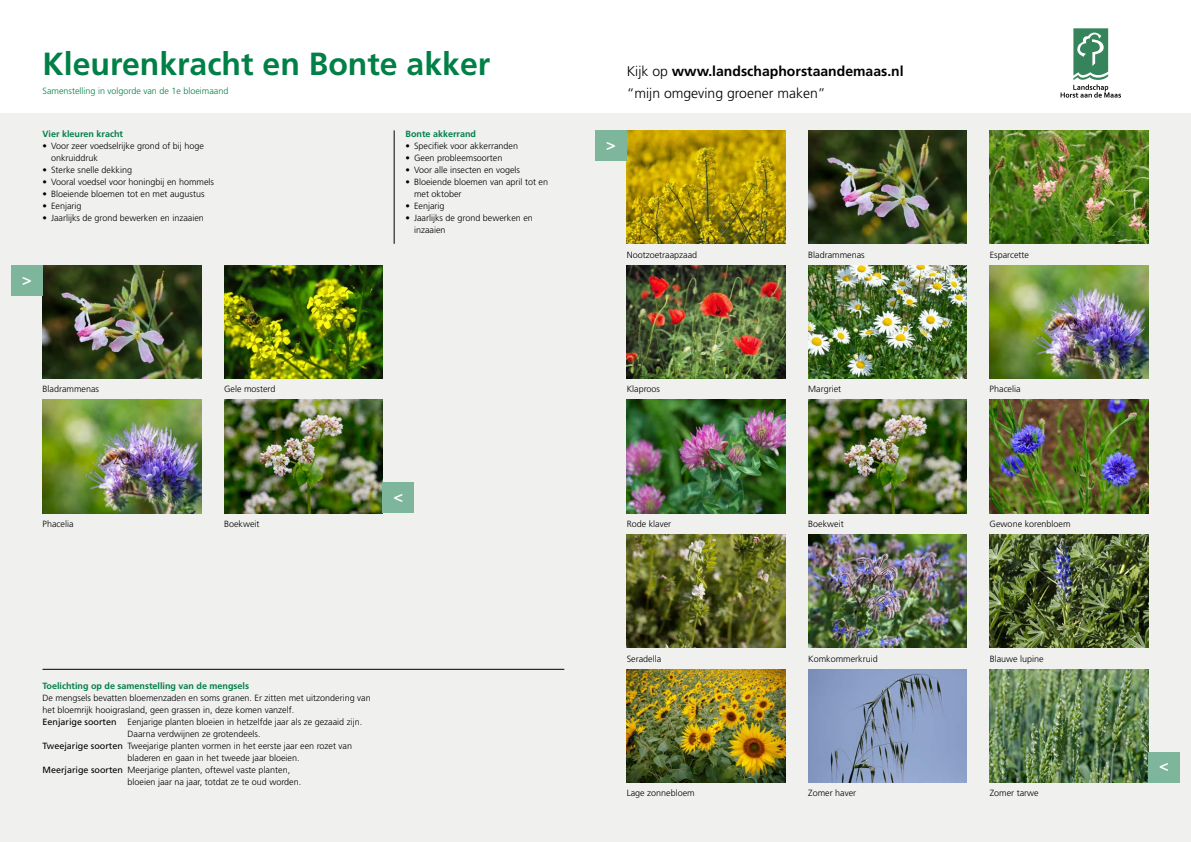
<style>
.page{position:relative;width:1191px;height:842px;background:#fff}
.page>*{position:absolute;margin:0;border:0;box-sizing:border-box;transform-origin:0 0}
.t1{font:700 32px "Frutiger LT Std";color:#008047}
.t2{font:700 15.9px "Frutiger LT Std";color:#fff}
.t3{font:300 14px/22px "Frutiger LT Std";color:#000}
.t4{font:300 9px/12px "Frutiger LT Std";color:#000}
.t5{font:700 9px "Frutiger LT Std";color:#008047}
.t6{font:300 9px "Frutiger LT Std";color:#008047}
.s1{font-weight:700}
.s2{font-weight:400}
</style>
<div class="page">
<div style="left:0;top:113px;width:1191px;height:729px;background:#f0f0ef"></div>
<img style="left:989px;top:130px;width:159px;height:114px">
<img style="left:43px;top:265px;width:158px;height:113px">
<img style="left:808px;top:130px;width:159px;height:114px">
<img style="left:224px;top:265px;width:159px;height:113px">
<img style="left:43px;top:400px;width:158px;height:113px">
<img style="left:626px;top:400px;width:159px;height:113px">
<img style="left:989px;top:534px;width:159px;height:114px">
<img style="left:808px;top:400px;width:159px;height:113px">
<img style="left:989px;top:669px;width:159px;height:113px">
<img style="left:989px;top:400px;width:159px;height:113px">
<img style="left:626px;top:669px;width:159px;height:113px">
<img style="left:626px;top:534px;width:159px;height:114px">
<img style="left:989px;top:265px;width:159px;height:113px">
<img style="left:808px;top:669px;width:159px;height:113px">
<img style="left:808px;top:265px;width:159px;height:113px">
<img style="left:808px;top:534px;width:159px;height:114px">
<img style="left:224px;top:400px;width:159px;height:113px">
<img style="left:626px;top:130px;width:159px;height:114px">
<svg style="left:1060px;top:28px;width:61px;height:70px"></svg>
<img style="left:626px;top:265px;width:159px;height:113px">
<hr style="left:43px;top:669px;width:521px;height:1px;background:#000">
<hr style="left:394px;top:130px;width:1px;height:114px;background:#000">
<div style="left:595px;top:130px;width:31px;height:31px;background:#7db69a"></div>
<div style="left:11px;top:265px;width:32px;height:31px;background:#7db69a"></div>
<div style="left:1148px;top:752px;width:31px;height:30px;background:#7db69a"></div>
<div style="left:383px;top:482px;width:31px;height:31px;background:#7db69a"></div>
<h1 class="t1" style="left:43px;top:45px;width:449px">Kleurenkracht en Bonte akker</h1>
<p class="t6" style="left:43px;top:86px;width:187px">Samenstelling in volgorde van de 1e bloeimaand</p>
<p class="t5" style="left:43px;top:129px;width:82px">Vier kleuren kracht</p>
<p class="t4" style="left:51px;top:140px;width:154px;text-indent:-9px">• Voor zeer voedselrijke grond of bij hoge onkruiddruk</p>
<p class="t4" style="left:43px;top:164px;width:91px">• Sterke snelle dekking</p>
<p class="t4" style="left:43px;top:176px;width:173px">• Vooral voedsel voor honingbij en hommels</p>
<p class="t4" style="left:43px;top:188px;width:164px">• Bloeiende bloemen tot en met augustus</p>
<p class="t4" style="left:43px;top:200px;width:41px">• Eenjarig</p>
<p class="t4" style="left:43px;top:212px;width:163px">• Jaarlijks de grond bewerken en inzaaien</p>
<p class="t5" style="left:405px;top:129px;width:72px">Bonte akkerrand</p>
<p class="t4" style="left:405px;top:140px;width:114px">• Specifiek voor akkerranden</p>
<p class="t4" style="left:405px;top:152px;width:98px">• Geen probleemsoorten</p>
<p class="t4" style="left:405px;top:164px;width:116px">• Voor alle insecten en vogels</p>
<p class="t4" style="left:414px;top:176px;width:136px;text-indent:-9px">• Bloeiende bloemen van april tot en met oktober</p>
<p class="t4" style="left:405px;top:200px;width:41px">• Eenjarig</p>
<p class="t4" style="left:414px;top:212px;width:120px;text-indent:-9px">• Jaarlijks de grond bewerken en inzaaien</p>
<h2 class="t2" style="left:22px;top:270px;width:11px">&gt;</h2>
<h3 class="t3" style="left:626px;top:60px;width:278px">Kijk op <span class="s1">www.landschaphorstaandemaas.nl </span>“mijn omgeving groener maken”</h3>
<h2 class="t2" style="left:606px;top:135px;width:11px">&gt;</h2>
<p class="t4" style="left:626px;top:249px;width:72px">Nootzoetraapzaad</p>
<p class="t4" style="left:808px;top:249px;width:58px">Bladrammenas</p>
<p class="t4" style="left:43px;top:383px;width:58px">Bladrammenas</p>
<p class="t4" style="left:224px;top:383px;width:53px">Gele mosterd</p>
<p class="t4" style="left:808px;top:383px;width:34px">Margriet</p>
<p class="t4" style="left:626px;top:383px;width:35px">Klaproos</p>
<p class="t4" style="left:43px;top:518px;width:32px">Phacelia</p>
<p class="t4" style="left:224px;top:518px;width:37px">Boekweit</p>
<p class="t4" style="left:626px;top:518px;width:46px">Rode klaver</p>
<p class="t4" style="left:808px;top:518px;width:37px">Boekweit</p>
<p class="t5" style="left:43px;top:680px;width:208px">Toelichting op de samenstelling van de mengsels</p>
<p class="t4" style="left:43px;top:692px;width:330px">De mengsels bevatten bloemenzaden en soms granen. Er zitten met uitzondering van</p>
<p class="t4" style="left:43px;top:704px;width:253px">het bloemrijk hooigrasland, geen grassen in, deze komen vanzelf.</p>
<p class="t4" style="left:43px;top:716px;width:321px"><span class="s2">Eenjarige soorten</span> Eenjarige planten bloeien in hetzelfde jaar als ze gezaaid zijn.</p>
<p class="t4" style="left:128px;top:727px;width:134px">Daarna verdwijnen ze grotendeels.</p>
<p class="t4" style="left:43px;top:739px;width:311px"><span class="s2">Tweejarige soorten</span> Tweejarige planten vormen in het eerste jaar een rozet van</p>
<p class="t4" style="left:128px;top:751px;width:173px">bladeren en gaan in het tweede jaar bloeien.</p>
<p class="t4" style="left:43px;top:763px;width:249px"><span class="s2">Meerjarige soorten</span> Meerjarige planten, oftewel vaste planten,</p>
<p class="t4" style="left:128px;top:775px;width:175px">bloeien jaar na jaar, totdat ze te oud worden.</p>
<p class="t4" style="left:626px;top:653px;width:36px">Seradella</p>
<p class="t4" style="left:626px;top:787px;width:70px">Lage zonnebloem</p>
<p class="t4" style="left:808px;top:653px;width:71px">Komkommerkruid</p>
<p class="t4" style="left:808px;top:787px;width:49px">Zomer haver</p>
<p class="t4" style="left:989px;top:249px;width:41px">Esparcette</p>
<p class="t4" style="left:989px;top:383px;width:32px">Phacelia</p>
<p class="t4" style="left:989px;top:518px;width:82px">Gewone korenbloem</p>
<p class="t4" style="left:989px;top:653px;width:56px">Blauwe lupine</p>
<p class="t4" style="left:989px;top:787px;width:50px">Zomer tarwe</p>
</div>
